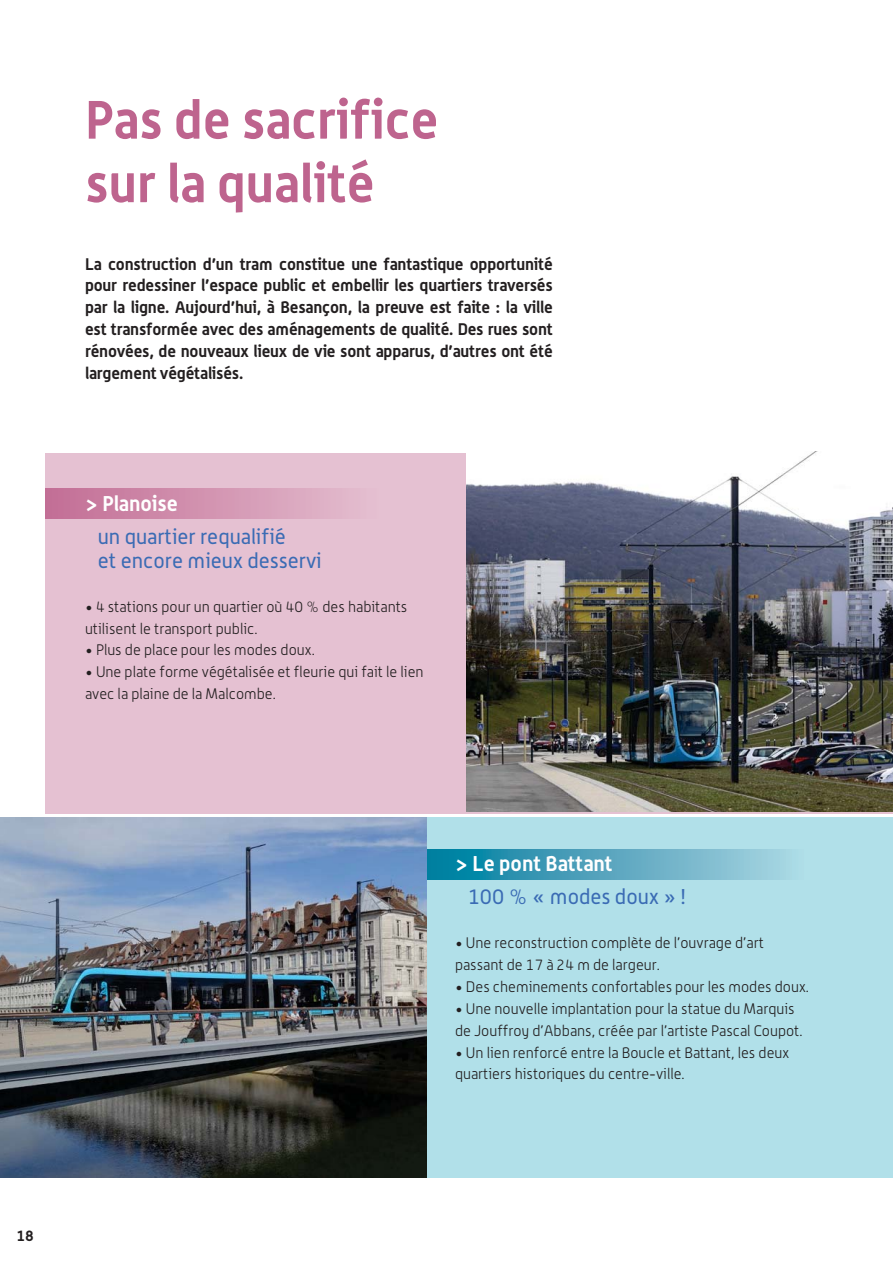
<style>
.page{position:relative;width:893px;height:1263px;background:#fff}
.page>*{position:absolute;margin:0;border:0;box-sizing:border-box;transform-origin:0 0}
.t1{font:700 52.95px/63.4px "Alwyn";color:#be648e}
.t2{font:21px/24px "Alwyn";color:#3a6bb4}
.t3{font:700 21px "Alwyn";color:#fff}
.t4{font:700 16.5px/21.9px "Alwyn";letter-spacing:-.01em;color:#231f20;text-align:justify}
.t5{font:300 15px/21.9px "Alwyn";color:#231f20}
.t6{font:700 15px "Alwyn";color:#231f20}
</style>
<div class="page">
<div style="left:0;top:453px;width:893px;height:360px;background:#e5c1d2"></div>
<div style="left:0;top:818px;width:893px;height:360px;background:#b1e0e9"></div>
<img style="left:466px;top:452px;width:427px;height:360px">
<svg style="left:45px;top:488px;width:298px;height:30px;background:#d190ae"></svg>
<svg style="left:427px;top:849px;width:359px;height:30px;background:#52a6be"></svg>
<img style="left:0;top:818px;width:427px;height:360px">
<div style="left:0;top:437px;width:45px;height:379px;background:#fff"></div>
<h1 class="t1" style="left:85px;top:91px;width:355px">Pas de sacrifice sur la qualité</h1>
<p class="t4" style="left:85px;top:254px;width:469px">La construction d’un tram constitue une fantastique opportunité pour redessiner l’espace public et embellir les quartiers traversés par la ligne. Aujourd’hui, à Besançon, la preuve est faite : la ville est transformée avec des aménagements de qualité. Des rues sont rénovées, de nouveaux lieux de vie sont apparus, d’autres ont été largement végétalisés.</p>
<h2 class="t3" style="left:85px;top:494px;width:94px">&gt; Planoise</h2>
<h2 class="t2" style="left:98px;top:526px;width:225px">un quartier requalifié<br>et encore mieux desservi</h2>
<p class="t5" style="left:85px;top:596px;width:324px">• 4 stations pour un quartier où 40 % des habitants utilisent le transport public.</p>
<p class="t5" style="left:85px;top:640px;width:231px">• Plus de place pour les modes doux.</p>
<p class="t5" style="left:85px;top:662px;width:340px">• Une plate forme végétalisée et fleurie qui fait le lien avec la plaine de la Malcombe.</p>
<p class="t6" style="left:17px;top:1228px;width:19px">18</p>
<h2 class="t3" style="left:455px;top:854px;width:159px">&gt; Le pont Battant</h2>
<h2 class="t2" style="left:468px;top:886px;width:220px">100 % « modes doux » !</h2>
<p class="t5" style="left:455px;top:932px;width:310px">• Une reconstruction complète de l’ouvrage d’art passant de 17 à 24 m de largeur.</p>
<p class="t5" style="left:455px;top:976px;width:356px">• Des cheminements confortables pour les modes doux.</p>
<p class="t5" style="left:455px;top:998px;width:349px">• Une nouvelle implantation pour la statue du Marquis de Jouffroy d’Abbans, créée par l’artiste Pascal Coupot.</p>
<p class="t5" style="left:455px;top:1042px;width:336px">• Un lien renforcé entre la Boucle et Battant, les deux quartiers historiques du centre-ville.</p>
</div>
